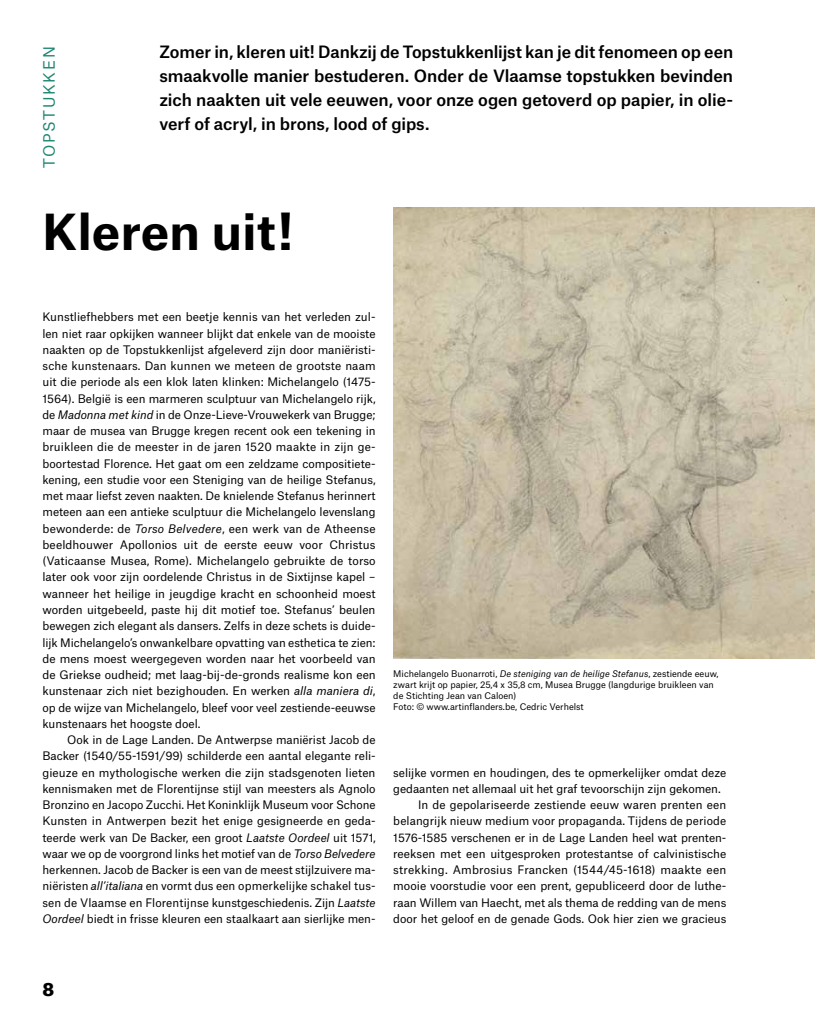
<style>
.page{position:relative;width:815px;height:1028px;background:#fff}
.page>*{position:absolute;margin:0;border:0;box-sizing:border-box;transform-origin:0 0}
.t1{font:700 47.5px "Atlas Grotesk";letter-spacing:.005em;color:#000}
.t2{font:900 17.5px "Atlas Grotesk";color:#000}
.t3{font:500 16.25px/23.8px "Atlas Grotesk";letter-spacing:-.005em;color:#000;text-align:justify}
.t4{font:15px "Atlas Grotesk";letter-spacing:.11em;color:#1c8570}
.t5{font:11.25px/16.2px "Atlas Grotesk";letter-spacing:-.005em;color:#000;text-align:justify}
.t6{font:11.25px "Atlas Grotesk";letter-spacing:.015em;color:#000}
.t7{font:8.75px/11px "Atlas Grotesk";color:#000}
.s1{font-style:italic}
</style>
<div class="page">
<img style="left:393px;top:208px;width:422px;height:450px">
<h3 class="t4" style="left:37px;top:168px;width:123px;rotate:-90deg">TOPSTUKKEN</h3>
<p class="t3" style="left:159px;top:38px;width:575px">Zomer in, kleren uit! Dankzij de Topstukkenlijst kan je dit fenomeen op een smaakvolle manier bestuderen. Onder de Vlaamse topstukken bevinden zich naakten uit vele eeuwen, voor onze ogen getoverd op papier, in olie&shy;verf of acryl, in brons, lood of gips.</p>
<h1 class="t1" style="left:43px;top:193px;width:252px">Kleren uit!</h1>
<p class="t5" style="left:43px;top:308px;width:335px">Kunstliefhebbers met een beetje kennis van het verleden zul&shy;len niet raar opkijken wanneer blijkt dat enkele van de mooiste naakten op de Topstukkenlijst afgeleverd zijn door maniëristi&shy;sche kunstenaars. Dan kunnen we meteen de grootste naam uit die periode als een klok laten klinken: Michelangelo (1475- 1564). België is een marmeren sculptuur van Michelangelo rijk, de <span class="s1">Madonna met kind</span> in de Onze-Lieve-Vrouwekerk van Brugge; maar de musea van Brugge kregen recent ook een tekening in bruikleen die de meester in de jaren 1520 maakte in zijn ge&shy;boortestad Florence. Het gaat om een zeldzame compositiete&shy;kening, een studie voor een Steniging van de heilige Stefanus, met maar liefst zeven naakten. De knielende Stefanus herinnert meteen aan een antieke sculptuur die Michelangelo levenslang bewonderde: de <span class="s1">Torso Belvedere</span>, een werk van de Atheense beeldhouwer Apollonios uit de eerste eeuw voor Christus (Vaticaanse Musea, Rome). Michelangelo gebruikte de torso later ook voor zijn oordelende Christus in de Sixtijnse kapel – wanneer het heilige in jeugdige kracht en schoonheid moest worden uitgebeeld, paste hij dit motief toe. Stefanus’ beulen bewegen zich elegant als dansers. Zelfs in deze schets is duide&shy;lijk Michelangelo’s onwankelbare opvatting van esthetica te zien: de mens moest weergegeven worden naar het voorbeeld van de Griekse oudheid; met laag-bij-de-gronds realisme kon een kunstenaar zich niet bezighouden. En werken <span class="s1">alla maniera di</span>, op de wijze van Michelangelo, bleef voor veel zestiende-eeuwse kunstenaars het hoogste doel.</p>
<p class="t5" style="left:43px;top:730px;width:335px;text-indent:25px">Ook in de Lage Landen. De Antwerpse maniërist Jacob de Backer (1540/55-1591/99) schilderde een aantal elegante reli&shy;gieuze en mythologische werken die zijn stadsgenoten lieten kennismaken met de Florentijnse stijl van meesters als Agnolo Bronzino en Jacopo Zucchi. Het Koninklijk Museum voor Schone Kunsten in Antwerpen bezit het enige gesigneerde en geda&shy;teerde werk van De Backer, een groot <span class="s1">Laatste Oordeel</span> uit 1571, waar we op de voorgrond links het motief van de <span class="s1">Torso Belvedere </span>herkennen. Jacob de Backer is een van de meest stijlzuivere ma&shy;niëristen <span class="s1">all’italiana</span> en vormt dus een opmerkelijke schakel tus&shy;sen de Vlaamse en Florentijnse kunstgeschiedenis. Zijn <span class="s1">Laatste Oordeel</span> biedt in frisse kleuren een staalkaart aan sierlijke men-</p>
<p class="t7" style="left:393px;top:667px;width:327px">Michelangelo Buonarroti, <span class="s1">De steniging van de heilige Stefanus</span>, zestiende eeuw, zwart krijt op papier, 25,4 x 35,8 cm, Musea Brugge (langdurige bruikleen van de Stichting Jean van Caloen)<br>Foto: © www.artinflanders.be, Cedric Verhelst</p>
<p class="t5" style="left:393px;top:763px;width:335px">selijke vormen en houdingen, des te opmerkelijker omdat deze</p>
<p class="t5" style="left:393px;top:779px;width:329px">gedaanten net allemaal uit het graf tevoorschijn zijn gekomen.</p>
<p class="t5" style="left:418px;top:795px;width:310px">In de gepolariseerde zestiende eeuw waren prenten een</p>
<p class="t5" style="left:393px;top:811px;width:334px">belangrijk nieuw medium voor propaganda. Tijdens de periode</p>
<p class="t5" style="left:393px;top:828px;width:335px">1576-1585 verschenen er in de Lage Landen heel wat prenten-</p>
<p class="t5" style="left:393px;top:844px;width:335px">reeksen met een uitgesproken protestantse of calvinistische</p>
<p class="t6" style="left:393px;top:860px;width:334px">strekking. Ambrosius Francken (1544/45-1618) maakte een</p>
<p class="t5" style="left:393px;top:876px;width:335px">mooie voorstudie voor een prent, gepubliceerd door de luthe-</p>
<p class="t5" style="left:393px;top:893px;width:335px">raan Willem van Haecht, met als thema de redding van de mens</p>
<p class="t5" style="left:393px;top:909px;width:335px">door het geloof en de genade Gods. Ook hier zien we gracieus</p>
<h2 class="t2" style="left:43px;top:974px;width:13px">8</h2>
</div>
